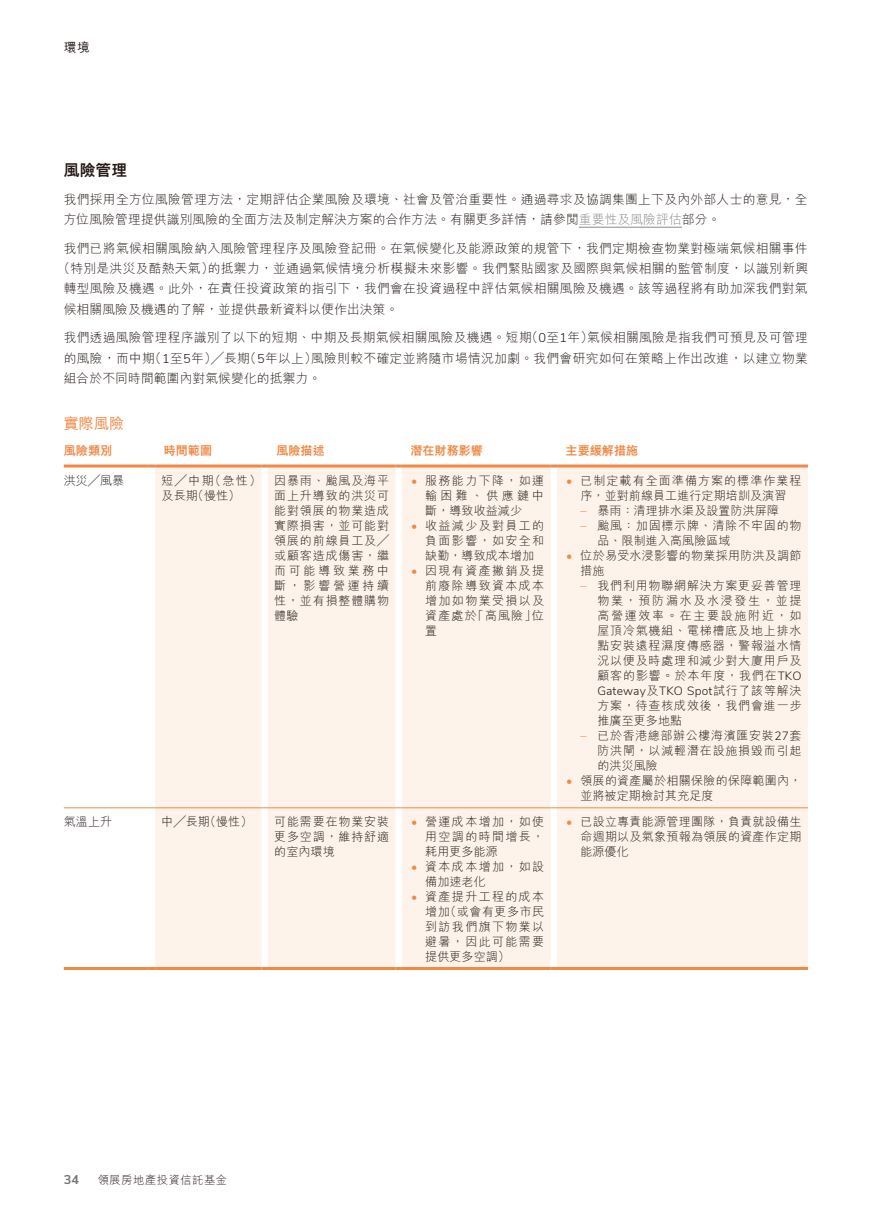
<style>
.page{position:relative;width:893px;height:1212px;background:#fff}
.page>*{position:absolute;margin:0;border:0;box-sizing:border-box;transform-origin:0 0}
.t1{font:800 15.75px "M Hei HK";color:#231916}
.t2{font:500 15px "M Hei HK";color:#f08945}
.t3{font:300 12.75px/20.2px "M Hei HK";letter-spacing:.025em;color:#231916}
.t4{font:700 12.75px "Nunito Sans";color:#727272}
.t5{font:500 12.75px "M Hei HK";color:#231916}
.t6{font:300 12px/15px "M Hei HK";letter-spacing:.065em;color:#231916;text-align:justify}
.t7{font:300 12px/15px "M Hei HK";letter-spacing:.025em;color:#231916}
.t8{font:300 12px/15px "M Hei HK";letter-spacing:.09em;color:#231916;text-align:center}
.t9{font:800 12px "M Hei HK";letter-spacing:.01em;color:#f08945}
.t10{font:300 12px "Nunito Sans";letter-spacing:.01em;color:#231916}
.t11{font:300 12px "M Hei HK";letter-spacing:.01em;color:#231916}
.t12{font:300 12px/15px "M Hei HK";letter-spacing:.115em;color:#231916}
.t13{font:300 11.25px "M Hei HK";letter-spacing:.05em;color:#231916}
.s1{color:#898989}
.s2{font-family:"Nunito Sans"}
.s3{font-family:"Nunito Sans";color:#f08945}
.s4{font-family:"M Hei HK"}
</style>
<div class="page">
<hr style="left:579px;top:227px;width:103px;height:1px;background:#898989">
<div style="left:155px;top:467px;width:653px;height:500px;background:#fef3ea"></div>
<hr style="left:64px;top:807px;width:85px;height:1px;background:#f08945">
<hr style="left:155px;top:807px;width:106px;height:1px;background:#f08945">
<hr style="left:268px;top:807px;width:127px;height:1px;background:#f08945">
<hr style="left:402px;top:807px;width:149px;height:1px;background:#f08945">
<hr style="left:557px;top:807px;width:251px;height:1px;background:#f08945">
<hr style="left:64px;top:967px;width:85px;height:3px;background:#f08945">
<svg style="left:149px;top:967px;width:6px;height:3px"></svg>
<hr style="left:155px;top:967px;width:106px;height:3px;background:#f08945">
<svg style="left:261px;top:967px;width:7px;height:3px"></svg>
<hr style="left:268px;top:967px;width:127px;height:3px;background:#f08945">
<svg style="left:395px;top:967px;width:7px;height:3px"></svg>
<hr style="left:402px;top:967px;width:149px;height:3px;background:#f08945">
<svg style="left:551px;top:967px;width:6px;height:3px"></svg>
<hr style="left:557px;top:967px;width:251px;height:3px;background:#f08945">
<hr style="left:64px;top:464px;width:85px;height:3px;background:#f08945">
<svg style="left:149px;top:464px;width:6px;height:3px"></svg>
<hr style="left:155px;top:464px;width:106px;height:3px;background:#f08945">
<svg style="left:261px;top:464px;width:7px;height:3px"></svg>
<hr style="left:268px;top:464px;width:127px;height:3px;background:#f08945">
<svg style="left:395px;top:464px;width:7px;height:3px"></svg>
<hr style="left:402px;top:464px;width:149px;height:3px;background:#f08945">
<svg style="left:551px;top:464px;width:6px;height:3px"></svg>
<hr style="left:557px;top:464px;width:251px;height:3px;background:#f08945">
<p class="t5" style="left:64px;top:38px;width:28px">環境</p>
<h1 class="t1" style="left:64px;top:162px;width:65px">風險管理</h1>
<p class="t3" style="left:64px;top:189px;width:745px">我們採用全方位風險管理方法，定期評估企業風險及環境、社會及管治重要性。通過尋求及協調集團上下及內外部人士的意見，全方位風險管理提供識別風險的全面方法及制定解決方案的合作方法。有關更多詳情，請參閱<span class="s1">重要性及風險評估</span>部分。</p>
<p class="t3" style="left:64px;top:238px;width:745px">我們已將氣候相關風險納入風險管理程序及風險登記冊。在氣候變化及能源政策的規管下，我們定期檢查物業對極端氣候相關事件</p>
<p class="t3" style="left:57px;top:258px;width:752px">（特別是洪災及酷熱天氣）的抵禦力，並通過氣候情境分析模擬未來影響。我們緊貼國家及國際與氣候相關的監管制度，以識別新興</p>
<p class="t3" style="left:64px;top:278px;width:745px">轉型風險及機遇。此外，在責任投資政策的指引下，我們會在投資過程中評估氣候相關風險及機遇。該等過程將有助加深我們對氣</p>
<p class="t3" style="left:64px;top:298px;width:336px">候相關風險及機遇的了解，並提供最新資料以便作出決策。</p>
<p class="t3" style="left:64px;top:327px;width:746px;text-align:justify">我們透過風險管理程序識別了以下的短期、中期及長期氣候相關風險及機遇。短期（<span class="s2">0</span>至<span class="s2">1</span>年）氣候相關風險是指我們可預見及可管理的風險，而中期（<span class="s2">1</span>至<span class="s2">5</span>年）╱長期（<span class="s2">5</span>年以上）風險則較不確定並將隨市場情況加劇。我們會研究如何在策略上作出改進，以建立物業組合於不同時間範圍內對氣候變化的抵禦力。</p>
<p class="t2" style="left:64px;top:413px;width:62px">實際風險</p>
<p class="t9" style="left:64px;top:445px;width:50px">風險類別</p>
<p class="t9" style="left:164px;top:445px;width:50px">時間範圍</p>
<p class="t9" style="left:276px;top:445px;width:50px">風險描述</p>
<p class="t9" style="left:410px;top:445px;width:74px">潛在財務影響</p>
<p class="t9" style="left:566px;top:445px;width:74px">主要緩解措施</p>
<p class="t6" style="left:64px;top:472px;width:62px">洪災╱風暴</p>
<p class="t6" style="left:162px;top:472px;width:101px">短╱中期（急性）及長期（慢性）</p>
<p class="t6" style="left:274px;top:472px;width:116px">因暴雨、颱風及海平面上升導致的洪災可能對領展的物業造成實際損害，並可能對領展的前線員工及╱或顧客造成傷害，繼而可能導致業務中斷，影響營運持續性，並有損整體購物體驗</p>
<p class="t6" style="left:425px;top:472px;width:121px;text-indent:-14px"><span class="s3">•</span> 服務能力下降，如運輸困難、供應鏈中斷，導致收益減少</p>
<p class="t8" style="left:566px;top:472px;width:237px"><span class="s3">•</span> 已制定載有全面準備方案的標準作業程序，並對前線員工進行定期培訓及演習</p>
<p class="t11" style="left:580px;top:502px;width:200px"><span class="s3">–</span> 暴雨：清理排水渠及設置防洪屏障</p>
<p class="t6" style="left:597px;top:517px;width:206px;text-indent:-17px"><span class="s3">–</span> 颱風：加固標示牌、清除不牢固的物品、限制進入高風險區域</p>
<p class="t7" style="left:580px;top:547px;width:223px;text-indent:-14px"><span class="s3">•</span> 位於易受水浸影響的物業採用防洪及調節措施</p>
<p class="t6" style="left:597px;top:577px;width:206px;text-indent:-17px"><span class="s3">–</span> 我們利用物聯網解決方案更妥善管理物業，預防漏水及水浸發生，並提高營運效率。在主要設施附近，如屋頂冷氣機組、電梯槽底及地上排水點安裝遠程濕度傳感器，警報溢水情況以便及時處理和減少對大廈用戶及顧客的影響。於本年度，我們在<span class="s2">TKO</span></p>
<p class="t10" style="left:597px;top:682px;width:206px">Gateway<span class="s4">及</span>TKO Spot<span class="s4">試行了該等解決</span></p>
<p class="t6" style="left:597px;top:697px;width:206px">方案，待查核成效後，我們會進一步推廣至更多地點</p>
<p class="t6" style="left:597px;top:727px;width:206px;text-indent:-17px"><span class="s3">–</span> 已於香港總部辦公樓海濱匯安裝<span class="s2">27</span>套防洪閘，以減輕潛在設施損毀而引起的洪災風險</p>
<p class="t7" style="left:580px;top:772px;width:223px;text-indent:-14px"><span class="s3">•</span> 領展的資產屬於相關保險的保障範圍內，並將被定期檢討其充足度</p>
<p class="t6" style="left:425px;top:517px;width:121px;text-indent:-14px"><span class="s3">•</span> 收益減少及對員工的負面影響，如安全和缺勤，導致成本增加</p>
<p class="t6" style="left:425px;top:562px;width:121px;text-indent:-14px"><span class="s3">•</span> 因現有資產撇銷及提前廢除導致資本成本增加如物業受損以及資產處於「高風險」位置</p>
<p class="t6" style="left:64px;top:813px;width:50px">氣溫上升</p>
<p class="t6" style="left:162px;top:813px;width:92px">中╱長期（慢性）</p>
<p class="t6" style="left:274px;top:813px;width:116px">可能需要在物業安裝更多空調，維持舒適的室內環境</p>
<p class="t6" style="left:425px;top:813px;width:121px;text-indent:-14px"><span class="s3">•</span> 營運成本增加，如使用空調的時間增長，耗用更多能源</p>
<p class="t12" style="left:425px;top:858px;width:121px;text-indent:-14px"><span class="s3">•</span> 資本成本增加，如設備加速老化</p>
<p class="t6" style="left:425px;top:888px;width:121px;text-indent:-14px"><span class="s3">•</span> 資產提升工程的成本增加（或會有更多市民到訪我們旗下物業以避暑，因此可能需要提供更多空調）</p>
<p class="t6" style="left:580px;top:813px;width:223px;text-indent:-14px"><span class="s3">•</span> 已設立專責能源管理團隊，負責就設備生命週期以及氣象預報為領展的資產作定期能源優化</p>
<p class="t4" style="left:64px;top:1170px;width:17px">34</p>
<p class="t13" style="left:98px;top:1172px;width:131px">領展房地產投資信託基金</p>
</div>
